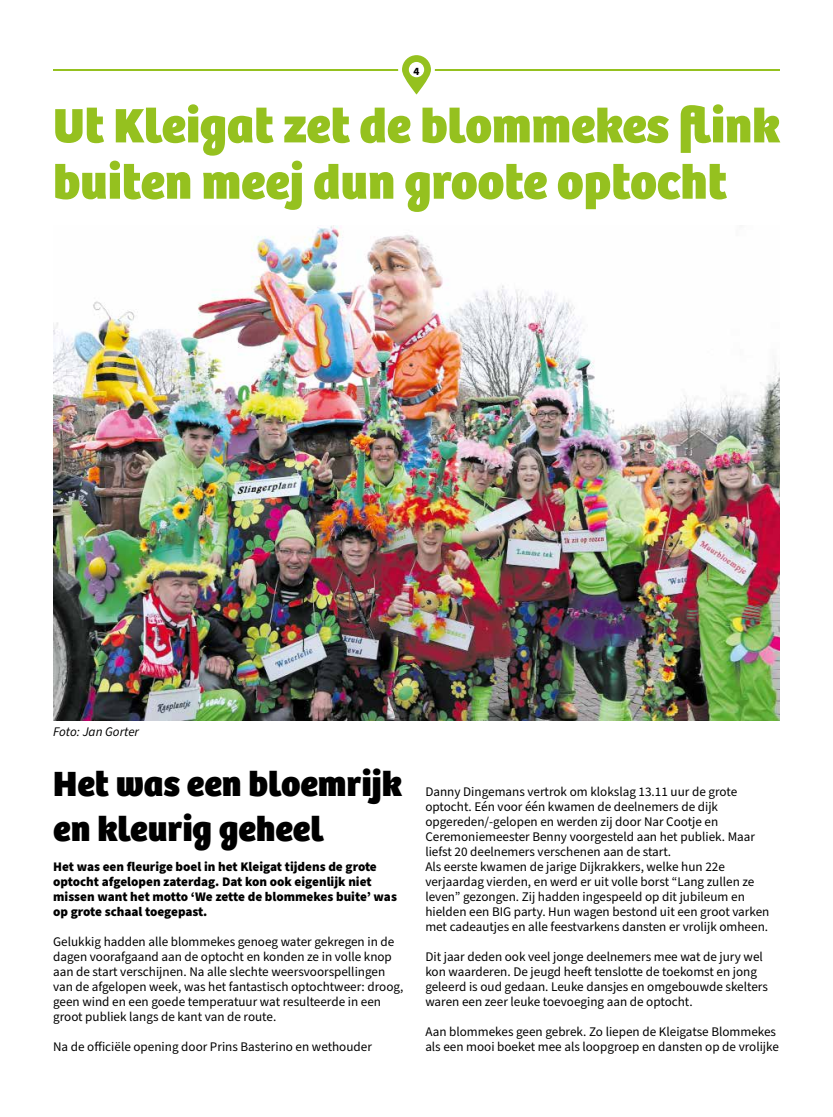
<style>
.page{position:relative;width:833px;height:1117px;background:#fff}
.page>*{position:absolute;margin:0;border:0;box-sizing:border-box;transform-origin:0 0}
.t1{font:800 50px/56.2px "Bree";color:#95c11f}
.t2{font:800 36.25px/45px "Bree";color:#000}
.t3{font:13.12px/15px "Source Sans Pro";color:#000}
.t4{font:900 13.12px/15px "Source Sans Pro";color:#000}
.t5{font:italic 13.12px "Source Sans Pro";color:#000}
.t6{font:700 11.25px "Source Sans Pro";color:#000}
</style>
<div class="page">
<hr style="left:53px;top:69px;width:727px;height:2px;background:#95c11f">
<svg style="left:398px;top:55px;width:37px;height:40px"></svg>
<div style="left:409px;top:62px;width:15px;height:15px;background:#fff;border-radius:50%"></div>
<img style="left:53px;top:225px;width:727px;height:495px">
<p class="t6" style="left:413px;top:63px;width:7px">4</p>
<h1 class="t1" style="left:53px;top:98px;width:728px">Ut Kleigat zet de blommekes flink buiten meej dun groote optocht</h1>
<p class="t5" style="left:53px;top:722px;width:87px">Foto: Jan Gorter</p>
<h2 class="t2" style="left:53px;top:761px;width:350px">Het was een bloemrijk en kleurig geheel</h2>
<p class="t4" style="left:53px;top:858px;width:345px">Het was een fleurige boel in het Kleigat tijdens de grote optocht afgelopen zaterdag. Dat kon ook eigenlijk niet missen want het motto ‘We zette de blommekes buite’ was op grote schaal toegepast.</p>
<p class="t3" style="left:53px;top:934px;width:352px">Gelukkig hadden alle blommekes genoeg water gekregen in de dagen voorafgaand aan de optocht en konden ze in volle knop aan de start verschijnen. Na alle slechte weersvoorspellingen van de afgelopen week, was het fantastisch optochtweer: droog, geen wind en een goede temperatuur wat resulteerde in een groot publiek langs de kant van de route.</p>
<p class="t3" style="left:53px;top:1039px;width:320px">Na de officiële opening door Prins Basterino en wethouder</p>
<p class="t3" style="left:425px;top:784px;width:345px">Danny Dingemans vertrok om klokslag 13.11 uur de grote optocht. Eén voor één kwamen de deelnemers de dijk opgereden/-gelopen en werden zij door Nar Cootje en Ceremoniemeester Benny voorgesteld aan het publiek. Maar liefst 20 deelnemers verschenen aan de start.<br>Als eerste kwamen de jarige Dijkrakkers, welke hun 22e verjaardag vierden, en werd er uit volle borst “Lang zullen ze leven” gezongen. Zij hadden ingespeeld op dit jubileum en hielden een BIG party. Hun wagen bestond uit een groot varken met cadeautjes en alle feestvarkens dansten er vrolijk omheen.</p>
<p class="t3" style="left:425px;top:949px;width:344px">Dit jaar deden ook veel jonge deelnemers mee wat de jury wel kon waarderen. De jeugd heeft tenslotte de toekomst en jong geleerd is oud gedaan. Leuke dansjes en omgebouwde skelters waren een zeer leuke toevoeging aan de optocht.</p>
<p class="t3" style="left:425px;top:1024px;width:355px">Aan blommekes geen gebrek. Zo liepen de Kleigatse Blommekes als een mooi boeket mee als loopgroep en dansten op de vrolijke</p>
</div>
